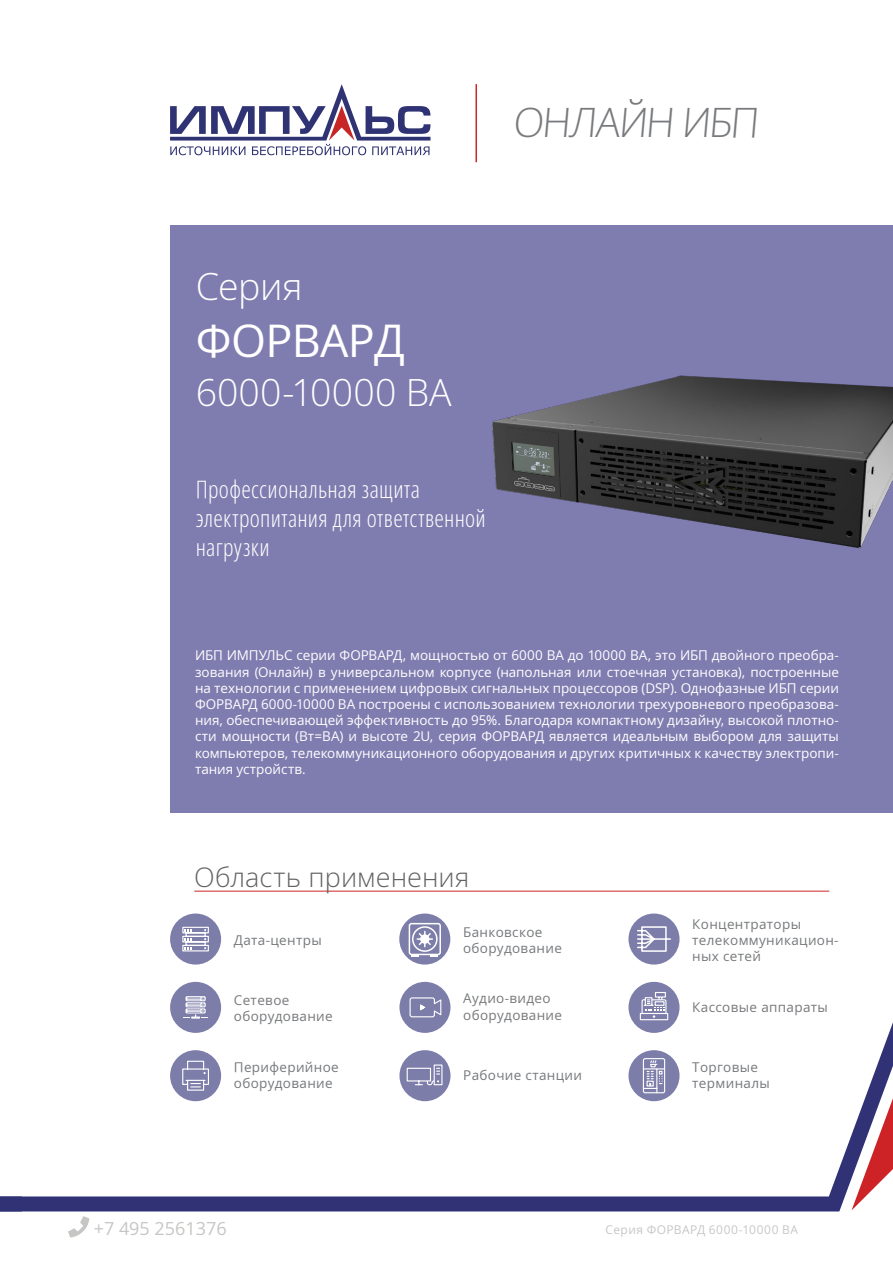
<style>
.page{position:relative;width:893px;height:1263px;background:#fff}
.page>*{position:absolute;margin:0;border:0;box-sizing:border-box;transform-origin:0 0}
.t1{font:45px "O Sans imp Regular";letter-spacing:-.015em;color:#fff}
.t2{font:40.5px "O Sans imp Light";color:#787a7d}
.t3{font:37.5px "O Sans imp Light";color:#fff}
.t4{font:27px "O Sans imp Light";letter-spacing:.005em;color:#636366}
.t5{font:300 24px/28.8px "O Sans imp Condensed";letter-spacing:.015em;color:#fff}
.t6{font:18px "O Sans imp Regular";color:#c7c6c5}
.t7{font:13.5px/16.2px "O Sans imp Regular";color:#fff;text-align:justify}
.t8{font:13.5px/16.2px "O Sans imp Regular";letter-spacing:.025em;color:#76787b}
.t9{font:12px "O Sans imp Regular";letter-spacing:.04em;color:#c7c6c5}
</style>
<div class="page">
<svg style="left:22px;top:916px;width:871px;height:295px"></svg>
<svg style="left:851px;top:1034px;width:42px;height:176px"></svg>
<svg style="left:0;top:1196px;width:22px;height:15px"></svg>
<svg style="left:68px;top:1216px;width:21px;height:21px"></svg>
<svg style="left:170px;top:84px;width:260px;height:71px"></svg>
<hr style="left:475px;top:84px;width:2px;height:78px;background:#c62927">
<div style="left:170px;top:225px;width:723px;height:588px;background:#7f7cb0"></div>
<hr style="left:194px;top:891px;width:635px;height:1px;background:#ce2525">
<img style="left:492px;top:375px;width:401px;height:174px">
<div style="left:170px;top:982px;width:51px;height:51px;background:#7d7daa;border-radius:50%"></div>
<svg style="left:184px;top:996px;width:24px;height:22px"></svg>
<div style="left:170px;top:913px;width:51px;height:51px;background:#7d7daa;border-radius:50%"></div>
<svg style="left:182px;top:926px;width:27px;height:26px"></svg>
<div style="left:399px;top:1050px;width:51px;height:51px;background:#7d7daa;border-radius:50%"></div>
<svg style="left:406px;top:1064px;width:37px;height:22px"></svg>
<div style="left:399px;top:913px;width:51px;height:51px;background:#7d7daa;border-radius:50%"></div>
<svg style="left:408px;top:922px;width:33px;height:34px"></svg>
<div style="left:628px;top:982px;width:51px;height:51px;background:#7d7daa;border-radius:50%"></div>
<div style="left:640px;top:1013px;width:28px;height:7px;border:1px solid #fff"></div>
<div style="left:655px;top:992px;width:11px;height:5px;border:1px solid #fff"></div>
<svg style="left:641px;top:996px;width:26px;height:22px"></svg>
<div style="left:628px;top:1050px;width:51px;height:51px;background:#7d7daa;border-radius:50%"></div>
<div style="left:643px;top:1058px;width:22px;height:35px;border:1px solid #fff;border-radius:2px"></div>
<svg style="left:642px;top:1059px;width:23px;height:35px"></svg>
<div style="left:628px;top:913px;width:51px;height:51px;background:#7d7daa;border-radius:50%"></div>
<svg style="left:637px;top:926px;width:34px;height:26px"></svg>
<div style="left:170px;top:1050px;width:51px;height:51px;background:#7d7daa;border-radius:50%"></div>
<svg style="left:182px;top:1060px;width:27px;height:31px"></svg>
<div style="left:399px;top:982px;width:51px;height:51px;background:#7d7daa;border-radius:50%"></div>
<svg style="left:409px;top:997px;width:33px;height:21px"></svg>
<h2 class="t2" style="left:512px;top:95px;width:252px">ОНЛАЙН ИБП</h2>
<h3 class="t3" style="left:196px;top:260px;width:108px">Серия</h3>
<h1 class="t1" style="left:196px;top:309px;width:211px">ФОРВАРД</h1>
<h3 class="t3" style="left:196px;top:367px;width:258px">6000-10000 ВА</h3>
<h3 class="t5" style="left:196px;top:474px;width:291px">Профессиональная защита электропитания для ответственной нагрузки</h3>
<p class="t7" style="left:195px;top:647px;width:645px">ИБП ИМПУЛЬС серии ФОРВАРД, мощностью от 6000 ВА до 10000 ВА, это ИБП двойного преобра&shy;зования (Онлайн) в универсальном корпусе (напольная или стоечная установка), построенные на технологии с применением цифровых сигнальных процессоров (DSP). Однофазные ИБП серии ФОРВАРД 6000-10000 ВА построены с использованием технологии трехуровневого преобразова&shy;ния, обеспечивающей эффективность до 95%. Благодаря компактному дизайну, высокой плотно&shy;сти мощности (Вт=ВА) и высоте 2U, серия ФОРВАРД является идеальным выбором для защиты компьютеров, телекоммуникационного оборудования и других критичных к качеству электропи&shy;тания устройств.</p>
<h3 class="t4" style="left:194px;top:859px;width:277px">Область применения</h3>
<p class="t8" style="left:234px;top:931px;width:89px">Дата-центры</p>
<p class="t8" style="left:234px;top:992px;width:100px">Сетевое оборудование</p>
<p class="t8" style="left:234px;top:1058px;width:106px">Периферийное оборудование</p>
<p class="t8" style="left:463px;top:923px;width:100px">Банковское оборудование</p>
<p class="t8" style="left:463px;top:990px;width:100px">Аудио-видео оборудование</p>
<p class="t8" style="left:463px;top:1066px;width:120px">Рабочие станции</p>
<p class="t8" style="left:692px;top:915px;width:148px">Концентраторы телекоммуникацион&shy;ных сетей</p>
<p class="t8" style="left:692px;top:998px;width:137px">Кассовые аппараты</p>
<p class="t8" style="left:692px;top:1058px;width:79px">Торговые терминалы</p>
<h3 class="t6" style="left:94px;top:1216px;width:134px">+7 495 2561376</h3>
<p class="t9" style="left:605px;top:1221px;width:194px">Серия ФОРВАРД 6000-10000 ВА</p>
</div>
